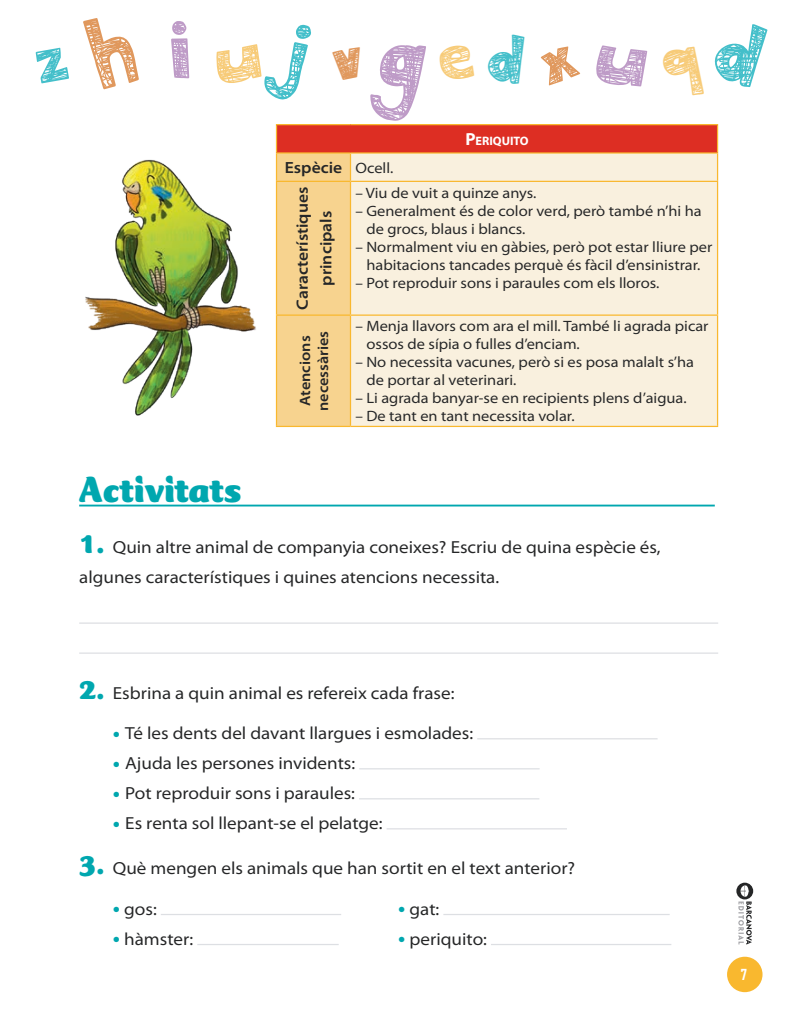
<style>
.page{position:relative;width:798px;height:1028px;background:#fff}
.page>*{position:absolute;margin:0;border:0;box-sizing:border-box;transform-origin:0 0}
.t1{font:900 37.5px "CT Mercurius Std";color:#00a7af}
.t2{font:semi-expanded 17.5px/30px "Myriad Pro";color:#252627}
.t3{font:600 semi-expanded 16.25px/23.8px "Myriad Pro";color:#252627;text-align:center}
.t4{font:semi-expanded 15px/18px "Myriad Pro";color:#252627}
.t5{font:600 semi-expanded 15px/18px "Myriad Pro";color:#252627;text-align:center}
.t6{font:700 15px "Heading Pro";color:#fff}
.t7{font:700 12.25px "Myriad Pro";color:#fff}
.s1{font-size:17.5px}
.s2{font-weight:400;font-size:15px}
.s3{font-family:"CT Mercurius Std";font-weight:900;font-stretch:normal;font-size:30px;color:#00a7af}
.s4{font-weight:700;font-size:30px;color:#00a7af}
.s5{font-size:25px;color:#00a7af}
</style>
<div class="page">
<div style="left:726px;top:956px;width:36px;height:36px;background:#f9b82f;border-radius:50%"></div>
<svg style="left:736px;top:882px;width:16px;height:62px"></svg>
<div style="left:276px;top:125px;width:441px;height:28px;background:#dd2e23"></div>
<div style="left:426px;top:154px;width:290px;height:272px;background:#f9f0de"></div>
<hr style="left:350px;top:124px;width:368px;height:1px;background:#f9b82f">
<hr style="left:716px;top:125px;width:2px;height:27px;background:#f9b82f">
<hr style="left:350px;top:152px;width:368px;height:2px;background:#f9b82f">
<hr style="left:716px;top:154px;width:2px;height:27px;background:#f9b82f">
<hr style="left:350px;top:181px;width:368px;height:1px;background:#f9b82f">
<hr style="left:716px;top:182px;width:2px;height:132px;background:#f9b82f">
<hr style="left:350px;top:314px;width:368px;height:2px;background:#f9b82f">
<hr style="left:716px;top:316px;width:2px;height:110px;background:#f9b82f">
<hr style="left:276px;top:426px;width:74px;height:1px;background:#f9b82f">
<hr style="left:350px;top:426px;width:368px;height:1px;background:#f9b82f">
<hr style="left:79px;top:504px;width:635px;height:2px;background:#00a7af">
<hr style="left:79px;top:622px;width:639px;height:1px;background:#dddfe3">
<hr style="left:79px;top:652px;width:639px;height:1px;background:#dddfe3">
<hr style="left:477px;top:738px;width:180px;height:1px;background:#dddfe3">
<hr style="left:359px;top:768px;width:180px;height:1px;background:#dddfe3">
<hr style="left:359px;top:798px;width:180px;height:1px;background:#dddfe3">
<hr style="left:386px;top:828px;width:180px;height:1px;background:#dddfe3">
<hr style="left:161px;top:913px;width:180px;height:2px;background:#dddfe3">
<hr style="left:443px;top:913px;width:226px;height:2px;background:#dddfe3">
<hr style="left:197px;top:943px;width:141px;height:2px;background:#dddfe3">
<hr style="left:491px;top:943px;width:180px;height:2px;background:#dddfe3">
<img style="left:85px;top:159px;width:129px;height:257px">
<svg style="left:214px;top:124px;width:212px;height:302px"></svg>
<p class="t7" style="left:465px;top:133px;width:65px"><span class="s1">P</span>ERIQUITO</p>
<p class="t3" style="left:284px;top:155px;width:110px">Espècie <span class="s2">Ocell.</span></p>
<p class="t3" style="left:290px;top:310px;width:124px;rotate:-90deg">Característiques principals</p>
<p class="t4" style="left:355px;top:183px;width:182px">– Viu de vuit a quinze anys.</p>
<p class="t4" style="left:366px;top:201px;width:336px;text-indent:-11px">– Generalment és de color verd, però també n’hi ha de grocs, blaus i blancs.</p>
<p class="t4" style="left:355px;top:237px;width:358px;text-align:center">– Normalment viu en gàbies, però pot estar lliure per habitacions tancades perquè és fàcil d’ensinistrar.</p>
<p class="t4" style="left:355px;top:273px;width:305px">– Pot reproduir sons i paraules com els lloros.</p>
<p class="t5" style="left:295px;top:411px;width:82px;rotate:-90deg">Atencions necessàries</p>
<p class="t4" style="left:366px;top:317px;width:343px;text-indent:-11px">– Menja llavors com ara el mill. També li agrada picar ossos de sípia o fulles d’enciam.</p>
<p class="t4" style="left:366px;top:353px;width:329px;text-indent:-11px">– No necessita vacunes, però si es posa malalt s’ha de portar al veterinari.</p>
<p class="t4" style="left:355px;top:389px;width:332px">– Li agrada banyar-se en recipients plens d’aigua.</p>
<p class="t4" style="left:355px;top:407px;width:220px">– De tant en tant necessita volar.</p>
<h1 class="t1" style="left:79px;top:469px;width:163px">Activitats</h1>
<p class="t2" style="left:79px;top:532px;width:582px"><span class="s3">1</span><span class="s4">.</span> Quin altre animal de companyia coneixes? Escriu de quina espècie és, algunes característiques i quines atencions necessita.</p>
<p class="t2" style="left:79px;top:677px;width:376px"><span class="s3">2</span><span class="s4">.</span> Esbrina a quin animal es refereix cada frase:</p>
<p class="t2" style="left:113px;top:718px;width:361px"><span class="s5">•</span> Té les dents del davant llargues i esmolades:</p>
<p class="t2" style="left:113px;top:748px;width:244px"><span class="s5">•</span> Ajuda les persones invidents:</p>
<p class="t2" style="left:113px;top:778px;width:243px"><span class="s5">•</span> Pot reproduir sons i paraules:</p>
<p class="t2" style="left:113px;top:808px;width:271px"><span class="s5">•</span> Es renta sol llepant-se el pelatge:</p>
<p class="t2" style="left:79px;top:853px;width:497px"><span class="s3">3</span><span class="s4">.</span> Què mengen els animals que han sortit en el text anterior?</p>
<p class="t2" style="left:113px;top:894px;width:45px"><span class="s5">•</span> gos:</p>
<p class="t2" style="left:398px;top:894px;width:43px"><span class="s5">•</span> gat:</p>
<p class="t2" style="left:113px;top:924px;width:82px"><span class="s5">•</span> hàmster:</p>
<p class="t2" style="left:398px;top:924px;width:90px"><span class="s5">•</span> periquito:</p>
<p class="t6" style="left:740px;top:965px;width:8px">7</p>
</div>
